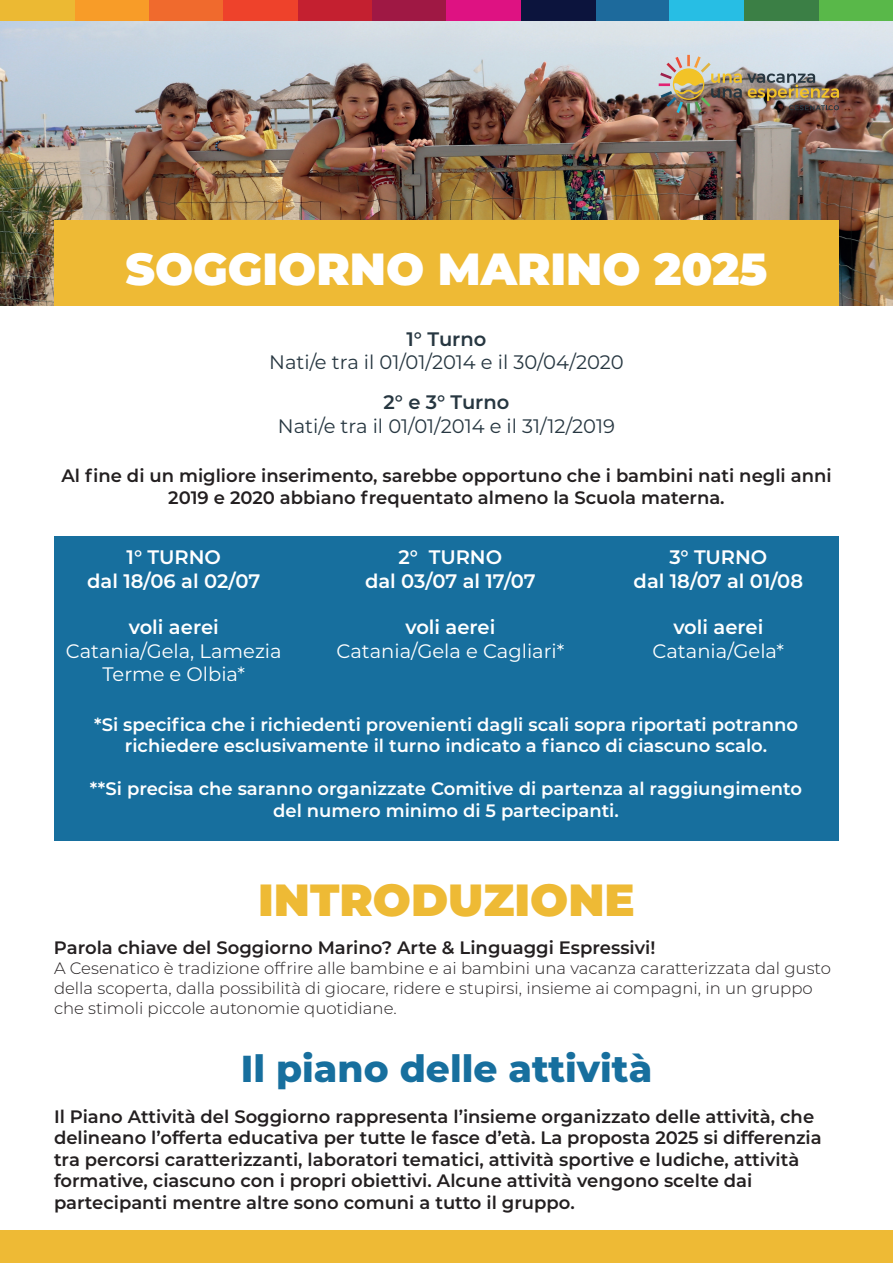
<style>
.page{position:relative;width:893px;height:1263px;background:#fff}
.page>*{position:absolute;margin:0;border:0;box-sizing:border-box;transform-origin:0 0}
.t1{font:900 45px "Montserrat";color:#fff}
.t2{font:900 45px "Montserrat";color:#eeba35}
.t3{font:800 37.5px "Montserrat";color:#176f9e}
.t4{font:600 19.5px/23.4px "Montserrat";color:#fff;text-align:center}
.t5{font:19.5px "Montserrat";color:#273741}
.t6{font:19.5px/23.4px "Montserrat";color:#fff;text-align:center}
.t7{font:600 19.5px "Montserrat";color:#273741}
.t8{font:600 18px/21.6px "Montserrat";color:#231f20;text-align:center}
.t9{font:600 18px/21.6px "Montserrat";color:#fff;text-align:center}
.t10{font:300 16.5px/19.8px "Montserrat";color:#231f20}
</style>
<div class="page">
<div style="left:0;top:1230px;width:893px;height:33px;background:#eeba35"></div>
<div style="left:372px;top:0;width:74px;height:21px;background:#9f1844"></div>
<div style="left:819px;top:0;width:74px;height:21px;background:#59b849"></div>
<div style="left:149px;top:0;width:74px;height:21px;background:#f06a2d"></div>
<div style="left:595px;top:0;width:75px;height:21px;background:#1d6a9c"></div>
<div style="left:298px;top:0;width:74px;height:21px;background:#c42030"></div>
<div style="left:744px;top:0;width:75px;height:21px;background:#3b7f45"></div>
<div style="left:74px;top:0;width:75px;height:21px;background:#f89c28"></div>
<div style="left:521px;top:0;width:74px;height:21px;background:#0c143d"></div>
<div style="left:223px;top:0;width:75px;height:21px;background:#ee422b"></div>
<div style="left:670px;top:0;width:74px;height:21px;background:#27bee4"></div>
<div style="left:0;top:0;width:74px;height:21px;background:#ecb933"></div>
<div style="left:446px;top:0;width:75px;height:21px;background:#de1282"></div>
<img style="left:0;top:21px;width:893px;height:285px">
<div style="left:54px;top:536px;width:784px;height:304px;background:#176f9e"></div>
<img style="left:659px;top:55px;width:180px;height:60px">
<div style="left:54px;top:221px;width:785px;height:85px;background:#eeba35"></div>
<h1 class="t1" style="left:126px;top:235px;width:643px">SOGGIORNO MARINO 2025</h1>
<p class="t7" style="left:407px;top:325px;width:81px">1° Turno</p>
<p class="t5" style="left:269px;top:349px;width:356px">Nati/e tra il 01/01/2014 e il 30/04/2020</p>
<p class="t7" style="left:383px;top:389px;width:127px">2° e 3° Turno</p>
<p class="t5" style="left:278px;top:413px;width:339px">Nati/e tra il 01/01/2014 e il 31/12/2019</p>
<p class="t8" style="left:61px;top:464px;width:772px">Al fine di un migliore inserimento, sarebbe opportuno che i bambini nati negli anni<br>2019 e 2020 abbiano frequentato almeno la Scuola materna.</p>
<p class="t4" style="left:87px;top:545px;width:175px">1° TURNO<br>dal 18/06 al 02/07</p>
<p class="t4" style="left:129px;top:615px;width:92px">voli aerei</p>
<p class="t6" style="left:66px;top:638px;width:217px">Catania/Gela, Lamezia<br>Terme e Olbia*</p>
<p class="t4" style="left:365px;top:545px;width:172px">2° TURNO<br>dal 03/07 al 17/07</p>
<p class="t4" style="left:405px;top:615px;width:92px">voli aerei</p>
<p class="t6" style="left:337px;top:638px;width:229px">Catania/Gela e Cagliari*</p>
<p class="t4" style="left:634px;top:545px;width:171px">3° TURNO<br>dal 18/07 al 01/08</p>
<p class="t4" style="left:673px;top:615px;width:92px">voli aerei</p>
<p class="t6" style="left:653px;top:638px;width:133px">Catania/Gela*</p>
<p class="t9" style="left:94px;top:713px;width:706px">*Si specifica che i richiedenti provenienti dagli scali sopra riportati potranno richiedere esclusivamente il turno indicato a fianco di ciascuno scalo.</p>
<p class="t9" style="left:90px;top:777px;width:714px">**Si precisa che saranno organizzate Comitive di partenza al raggiungimento del numero minimo di 5 partecipanti.</p>
<h1 class="t2" style="left:258px;top:866px;width:378px">INTRODUZIONE</h1>
<p class="t8" style="left:54px;top:936px;width:603px">Parola chiave del Soggiorno Marino? Arte &amp; Linguaggi Espressivi!</p>
<p class="t10" style="left:54px;top:958px;width:778px">A Cesenatico è tradizione offrire alle bambine e ai bambini una vacanza caratterizzata dal gusto della scoperta, dalla possibilità di giocare, ridere e stupirsi, insieme ai compagni, in un gruppo che stimoli piccole autonomie quotidiane.</p>
<h2 class="t3" style="left:241px;top:1041px;width:413px">Il piano delle attività</h2>
<p class="t8" style="left:54px;top:1104px;width:769px;text-align:left">Il Piano Attività del Soggiorno rappresenta l’insieme organizzato delle attività, che delineano l’offerta educativa per tutte le fasce d’età. La proposta 2025 si differenzia tra percorsi caratterizzanti, laboratori tematici, attività sportive e ludiche, attività formative, ciascuno con i propri obiettivi. Alcune attività vengono scelte dai partecipanti mentre altre sono comuni a tutto il gruppo.</p>
</div>
